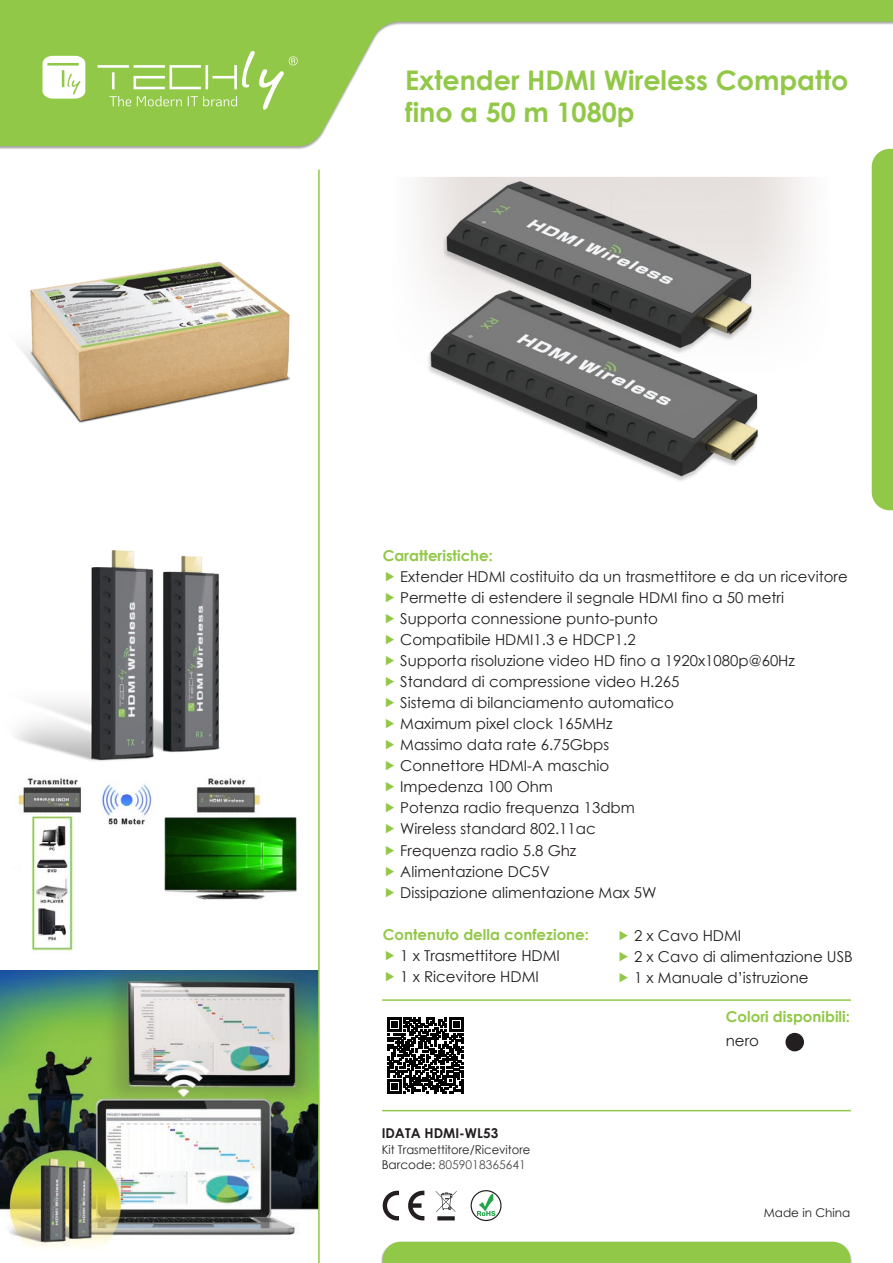
<style>
.page{position:relative;width:893px;height:1263px;background:#fff}
.page>*{position:absolute;margin:0;border:0;box-sizing:border-box;transform-origin:0 0}
.t1{font:700 27px/32.4px "Century Gothic";color:#92c848}
.t2{font:15px/21px "Century Gothic";color:#231f20}
.t3{font:700 15px "Century Gothic";color:#92c848}
.t4{font:700 13.5px "Century Gothic";color:#231f20}
.t5{font:12px/14.4px "Century Gothic";color:#231f20;scale:.96 1}
.t6{font:12px "Century Gothic";color:#231f20}
.s1{color:#4d4d4f}
</style>
<div class="page">
<img style="left:15px;top:550px;width:205px;height:211px">
<img style="left:18px;top:778px;width:279px;height:174px">
<img style="left:0;top:970px;width:318px;height:278px">
<img style="left:20px;top:262px;width:270px;height:161px">
<img style="left:318px;top:164px;width:575px;height:347px">
<img style="left:0;top:146px;width:893px;height:3px">
<svg style="left:0;top:0;width:893px;height:146px"></svg>
<svg style="left:43px;top:56px;width:42px;height:43px"></svg>
<hr style="left:98px;top:65px;width:31px;height:3px;background:#fff">
<svg style="left:109px;top:51px;width:189px;height:59px;background:#a0cf60"></svg>
<svg style="left:387px;top:1017px;width:76px;height:76px"></svg>
<hr style="left:318px;top:170px;width:2px;height:1093px;background:#92c848">
<hr style="left:383px;top:999px;width:467px;height:2px;background:#92c848">
<hr style="left:383px;top:1110px;width:467px;height:1px;background:#92c848">
<img style="left:381px;top:1241px;width:471px;height:22px">
<div style="left:383px;top:1242px;width:467px;height:21px;background:#92c848"></div>
<div style="left:872px;top:149px;width:21px;height:361px;background:#92c848"></div>
<svg style="left:408px;top:1191px;width:16px;height:29px"></svg>
<svg style="left:383px;top:1191px;width:16px;height:29px"></svg>
<svg style="left:471px;top:1190px;width:31px;height:31px"></svg>
<svg style="left:477px;top:1193px;width:18px;height:23px"></svg>
<svg style="left:436px;top:1191px;width:21px;height:29px"></svg>
<div style="left:786px;top:1033px;width:17px;height:17px;background:#231f20;border-radius:50%"></div>
<div style="left:785px;top:1033px;width:19px;height:18px;border:2px solid #231f20;border-radius:50%"></div>
<h1 class="t1" style="left:405px;top:63px;width:445px">Extender HDMI Wireless Compatto fino a 50 m 1080p</h1>
<p class="t3" style="left:383px;top:545px;width:112px">Caratteristiche:</p>
<p class="t2" style="left:400px;top:566px;width:449px">Extender HDMI costituito da un trasmettitore e da un ricevitore Permette di estendere il segnale HDMI fino a 50 metri Supporta connessione punto-punto<br>Compatibile HDMI1.3 e HDCP1.2<br>Supporta risoluzione video HD fino a 1920x1080p@60Hz Standard di compressione video H.265<br>Sistema di bilanciamento automatico<br>Maximum pixel clock 165MHz<br>Massimo data rate 6.75Gbps<br>Connettore HDMI-A maschio<br>Impedenza 100 Ohm<br>Potenza radio frequenza 13dbm<br>Wireless standard 802.11ac<br>Frequenza radio 5.8 Ghz<br>Alimentazione DC5V<br>Dissipazione alimentazione Max 5W</p>
<p class="t3" style="left:383px;top:923px;width:208px">Contenuto della confezione:</p>
<p class="t2" style="left:400px;top:944px;width:161px">1 x Trasmettitore HDMI<br>1 x Ricevitore HDMI</p>
<p class="t2" style="left:634px;top:924px;width:220px">2 x Cavo HDMI<br>2 x Cavo di alimentazione USB<br>1 x Manuale d’istruzione</p>
<p class="t4" style="left:382px;top:1122px;width:118px">IDATA HDMI-WL53</p>
<p class="t5" style="left:382px;top:1142px;width:156px">Kit Trasmettitore/Ricevitore<br>Barcode: <span class="s1">8059018365641</span></p>
<p class="t3" style="left:726px;top:1005px;width:126px">Colori disponibili:</p>
<p class="t2" style="left:726px;top:1030px;width:35px">nero</p>
<p class="t6" style="left:764px;top:1204px;width:88px">Made in China</p>
</div>
